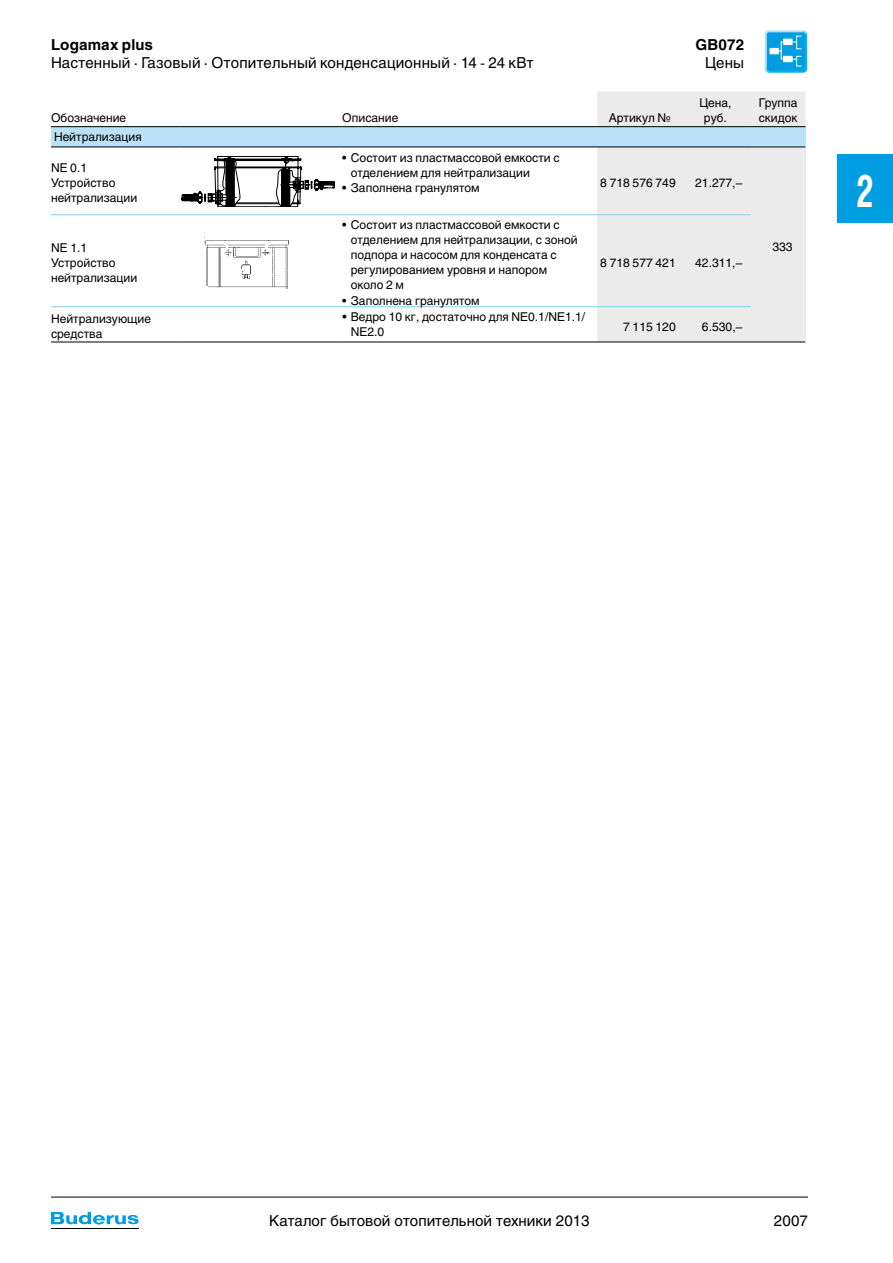
<style>
.page{position:relative;width:893px;height:1263px;background:#fff}
.page>*{position:absolute;margin:0;border:0;box-sizing:border-box;transform-origin:0 0}
.t1{font:700 45px "Helios Cond";color:#fff;scale:.8 1}
.t2{font:15px "Helios";letter-spacing:.005em;color:#000}
.t3{font:700 15px "Helios";letter-spacing:.01em;color:#000}
.t4{font:12px/15px "Helios";color:#000}
</style>
<div class="page">
<hr style="left:51px;top:1197px;width:757px;height:1px;background:#000">
<svg style="left:51px;top:1212px;width:88px;height:13px"></svg>
<hr style="left:51px;top:1228px;width:87px;height:1px;background:#000">
<div style="left:838px;top:155px;width:55px;height:68px;background:#009de2"></div>
<svg style="left:764px;top:33px;width:44px;height:37px"></svg>
<svg style="left:765px;top:30px;width:42px;height:43px;background:#38b4e8"></svg>
<svg style="left:51px;top:183px;width:546px;height:159px"></svg>
<div style="left:597px;top:91px;width:208px;height:251px;background:#ebebeb"></div>
<div style="left:51px;top:127px;width:754px;height:20px;background:#bbe1f6"></div>
<div style="left:751px;top:147px;width:54px;height:195px;background:#ebebeb"></div>
<hr style="left:51px;top:126px;width:129px;height:1px;background:#000">
<hr style="left:180px;top:126px;width:159px;height:1px;background:#000">
<hr style="left:339px;top:126px;width:258px;height:1px;background:#000">
<hr style="left:597px;top:126px;width:83px;height:1px;background:#000">
<hr style="left:680px;top:126px;width:71px;height:1px;background:#000">
<hr style="left:751px;top:126px;width:54px;height:1px;background:#000">
<hr style="left:51px;top:342px;width:129px;height:1px;background:#000">
<hr style="left:51px;top:147px;width:129px;height:1px;background:#000">
<hr style="left:180px;top:147px;width:159px;height:1px;background:#000">
<hr style="left:339px;top:147px;width:258px;height:1px;background:#000">
<hr style="left:597px;top:147px;width:83px;height:1px;background:#000">
<hr style="left:680px;top:147px;width:71px;height:1px;background:#000">
<hr style="left:751px;top:147px;width:54px;height:1px;background:#000">
<hr style="left:51px;top:214px;width:129px;height:1px;background:#85cef0">
<hr style="left:180px;top:214px;width:159px;height:1px;background:#85cef0">
<hr style="left:339px;top:214px;width:258px;height:1px;background:#85cef0">
<hr style="left:597px;top:214px;width:83px;height:1px;background:#85cef0">
<hr style="left:680px;top:214px;width:71px;height:1px;background:#85cef0">
<hr style="left:51px;top:306px;width:129px;height:1px;background:#85cef0">
<hr style="left:180px;top:306px;width:159px;height:1px;background:#85cef0">
<hr style="left:339px;top:306px;width:258px;height:1px;background:#85cef0">
<hr style="left:597px;top:306px;width:83px;height:1px;background:#85cef0">
<hr style="left:680px;top:306px;width:71px;height:1px;background:#85cef0">
<hr style="left:680px;top:342px;width:71px;height:1px;background:#000">
<hr style="left:751px;top:342px;width:54px;height:1px;background:#000">
<hr style="left:597px;top:342px;width:83px;height:1px;background:#000">
<hr style="left:339px;top:342px;width:258px;height:1px;background:#000">
<hr style="left:180px;top:342px;width:159px;height:1px;background:#000">
<svg style="left:182px;top:156px;width:153px;height:51px"></svg>
<img style="left:200px;top:224px;width:102px;height:79px">
<div style="left:302px;top:224px;width:6px;height:79px;background:#fff"></div>
<div style="left:224px;top:257px;width:8px;height:7px;background:#fff"></div>
<div style="left:233px;top:268px;width:7px;height:7px;background:#fff"></div>
<svg style="left:263px;top:258px;width:5px;height:7px"></svg>
<div style="left:205px;top:224px;width:85px;height:16px;background:#fff"></div>
<div style="left:290px;top:237px;width:9px;height:53px;background:#fff"></div>
<hr style="left:205px;top:286px;width:3px;height:17px;background:#fff">
<div style="left:207px;top:289px;width:81px;height:14px;background:#fff"></div>
<svg style="left:225px;top:241px;width:3px;height:9px"></svg>
<svg style="left:266px;top:241px;width:3px;height:8px"></svg>
<svg style="left:240px;top:267px;width:6px;height:5px"></svg>
<p class="t3" style="left:51px;top:36px;width:104px">Logamax plus</p>
<p class="t3" style="left:695px;top:36px;width:50px">GB072</p>
<p class="t2" style="left:51px;top:54px;width:484px">Настенный · Газовый · Отопительный конденсационный · 14 - 24 кВт</p>
<p class="t2" style="left:705px;top:54px;width:40px">Цены</p>
<p class="t4" style="left:51px;top:110px;width:77px">Обозначение</p>
<p class="t4" style="left:342px;top:110px;width:58px">Описание</p>
<p class="t4" style="left:609px;top:110px;width:64px">Артикул №</p>
<p class="t4" style="left:699px;top:95px;width:34px;text-align:center">Цена, руб.</p>
<p class="t4" style="left:759px;top:95px;width:40px">Группа скидок</p>
<p class="t4" style="left:54px;top:130px;width:89px">Нейтрализация</p>
<p class="t4" style="left:51px;top:160px;width:88px">NE 0.1<br>Устройство нейтрализации</p>
<p class="t4" style="left:351px;top:150px;width:210px;text-indent:-9px">• Состоит из пластмассовой емкости с отделением для нейтрализации</p>
<p class="t4" style="left:342px;top:180px;width:139px">• Заполнена гранулятом</p>
<p class="t4" style="left:600px;top:175px;width:77px">8 718 576 749</p>
<p class="t4" style="left:695px;top:175px;width:49px">21.277,–</p>
<p class="t4" style="left:351px;top:218px;width:229px;text-indent:-9px">• Состоит из пластмассовой емкости с отделением для нейтрализации, с зоной подпора и насосом для конденсата с регулированием уровня и напором около 2 м</p>
<p class="t4" style="left:342px;top:293px;width:139px">• Заполнена гранулятом</p>
<p class="t4" style="left:51px;top:240px;width:38px">NE 1.1</p>
<p class="t4" style="left:772px;top:239px;width:22px">333</p>
<p class="t4" style="left:51px;top:255px;width:88px">Устройство нейтрализации</p>
<p class="t4" style="left:600px;top:255px;width:77px">8 718 577 421</p>
<p class="t4" style="left:695px;top:255px;width:49px">42.311,–</p>
<p class="t4" style="left:51px;top:311px;width:101px">Нейтрализующие средства</p>
<p class="t4" style="left:351px;top:310px;width:236px;text-indent:-9px">• Ведро 10 кг, достаточно для NE0.1/NE1.1/<br>NE2.0</p>
<p class="t4" style="left:623px;top:319px;width:54px">7 115 120</p>
<p class="t4" style="left:702px;top:319px;width:42px">6.530,–</p>
<h1 class="t1" style="left:856px;top:164px;width:24px">2</h1>
<p class="t2" style="left:269px;top:1212px;width:322px">Каталог бытовой отопительной техники 2013</p>
<p class="t2" style="left:774px;top:1212px;width:36px">2007</p>
</div>
